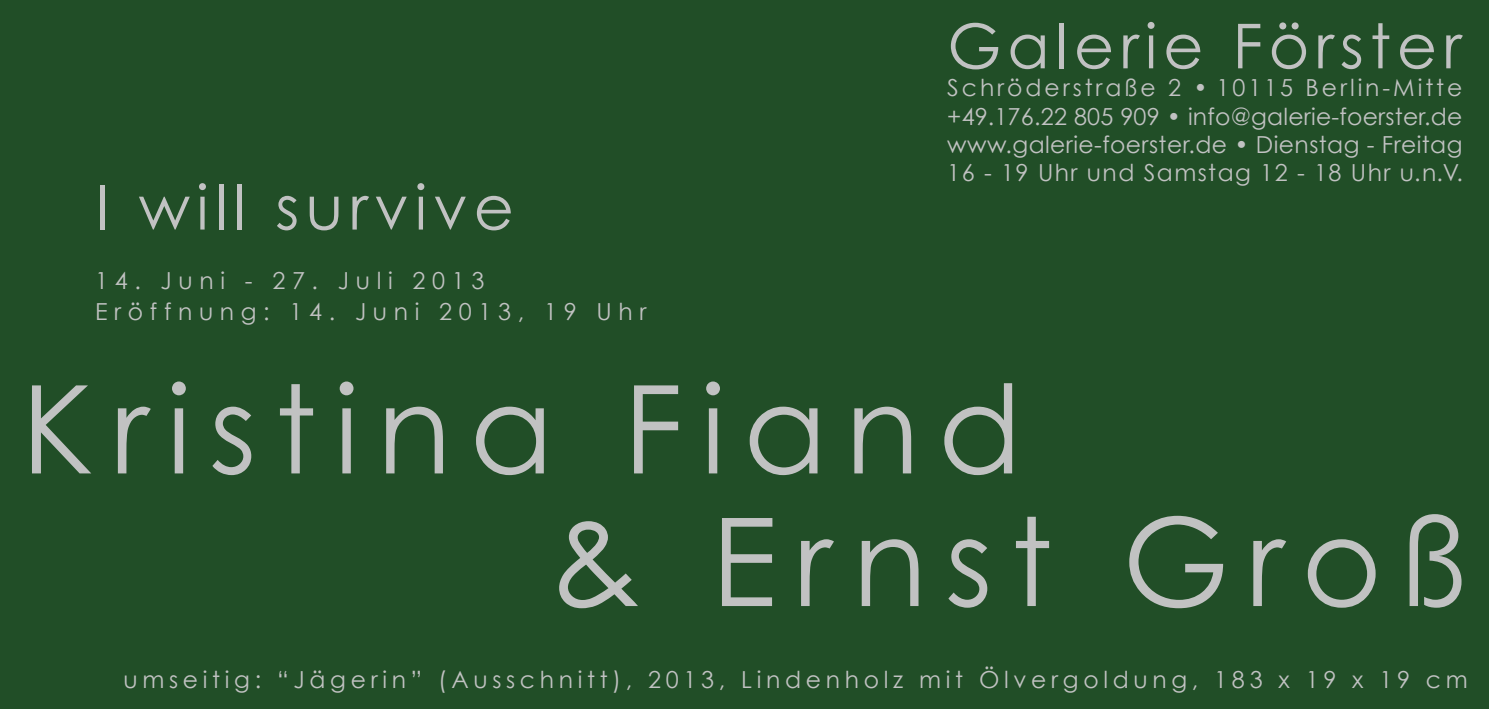
<style>
.page{position:relative;width:1489px;height:709px;background:#fff}
.page>*{position:absolute;margin:0;border:0;box-sizing:border-box;transform-origin:0 0}
.t1{font:122.5px/132.5px "Century Gothic";letter-spacing:.145em;color:#c1c2c2}
.t2{font:62px "Century Gothic";letter-spacing:.095em;color:#c1c2c2}
.t3{font:23.5px/28px "Century Gothic";letter-spacing:.2em;color:#c1c2c2;text-align:justify}
.t4{font:23.5px/30.8px "Century Gothic";letter-spacing:.285em;color:#c1c2c2}
</style>
<div class="page">
<div style="left:0;top:0;width:1488px;height:709px;background:#214e27"></div>
<h2 class="t2" style="left:95px;top:169px;width:420px">I will survive</h2>
<p class="t4" style="left:95px;top:265px;width:553px">14. Juni - 27. Juli 2013<br>Eröffnung: 14. Juni 2013, 19 Uhr</p>
<h2 class="t2" style="left:947px;top:8px;width:516px">Galerie Förster</h2>
<p class="t3" style="left:947px;top:74px;width:517px">Schröderstraße 2 • 10115 Berlin-Mitte +49.176.22 805 909 • info@galerie-foerster.de www.galerie-foerster.de • Dienstag - Freitag 16 - 19 Uhr und Samstag 12 - 18 Uhr u.n.V.</p>
<h1 class="t1" style="left:548px;top:361px;width:920px;text-indent:-527px">Kristina Fiand<br>&amp; Ernst Groß</h1>
<p class="t3" style="left:123px;top:665px;width:1345px">umseitig: “Jägerin” (Ausschnitt), 2013, Lindenholz mit Ölvergoldung, 183 x 19 x 19 cm</p>
</div>
